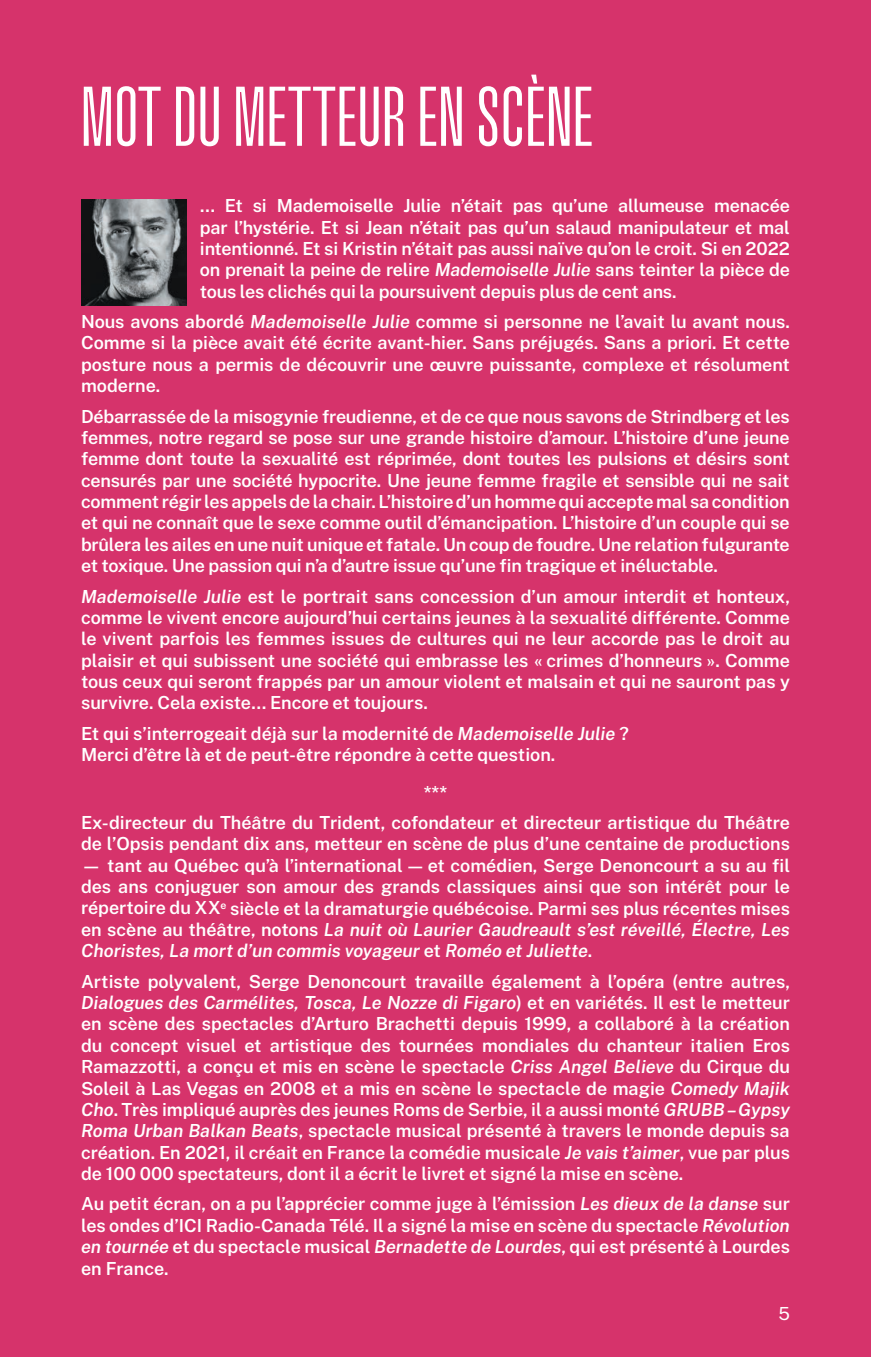
<style>
.page{position:relative;width:871px;height:1357px;background:#d6336b}
.page>*{position:absolute;margin:0;border:0;box-sizing:border-box;transform-origin:0 0}
.t1{font:81px "Upton";letter-spacing:.01em;color:#fff}
.t2{font:600 18px/21.4px "Public Sans";color:#fff;text-align:justify}
.t3{font:18px "Public Sans";color:#fff}
.s1{font-style:italic}
</style>
<div class="page">
<img style="left:81px;top:200px;width:105px;height:105px">
<h1 class="t1" style="left:81px;top:73px;width:513px">MOT DU METTEUR EN SCÈNE</h1>
<p class="t2" style="left:200px;top:194px;width:591px">… Et si Mademoiselle Julie n’était pas qu’une allumeuse menacée par l’hystérie. Et si Jean n’était pas qu’un salaud manipulateur et mal intentionné. Et si Kristin n’était pas aussi naïve qu’on le croit. Si en 2022 on prenait la peine de relire <span class="s1">Mademoiselle Julie</span> sans teinter la pièce de tous les clichés qui la poursuivent depuis plus de cent ans.</p>
<p class="t2" style="left:81px;top:310px;width:710px">Nous avons abordé <span class="s1">Mademoiselle Julie</span> comme si personne ne l’avait lu avant nous.<br>Comme si la pièce avait été écrite avant-hier. Sans préjugés. Sans a priori. Et cette posture nous a permis de découvrir une œuvre puissante, complexe et résolument moderne.</p>
<p class="t2" style="left:81px;top:404px;width:710px">Débarrassée de la misogynie freudienne, et de ce que nous savons de Strindberg et les femmes, notre regard se pose sur une grande histoire d’amour. L’histoire d’une jeune femme dont toute la sexualité est réprimée, dont toutes les pulsions et désirs sont censurés par une société hypocrite. Une jeune femme fragile et sensible qui ne sait comment régir les appels de la chair. L’histoire d’un homme qui accepte mal sa condition et qui ne connaît que le sexe comme outil d’émancipation. L’histoire d’un couple qui se brûlera les ailes en une nuit unique et fatale. Un coup de foudre. Une relation fulgurante et toxique. Une passion qui n’a d’autre issue qu’une fin tragique et inéluctable.</p>
<p class="t2" style="left:81px;top:584px;width:710px"><span class="s1">Mademoiselle Julie</span> est le portrait sans concession d’un amour interdit et honteux, comme le vivent encore aujourd’hui certains jeunes à la sexualité différente. Comme le vivent parfois les femmes issues de cultures qui ne leur accorde pas le droit au plaisir et qui subissent une société qui embrasse les « crimes d’honneurs ». Comme tous ceux qui seront frappés par un amour violent et malsain et qui ne sauront pas y survivre. Cela existe… Encore et toujours.</p>
<p class="t2" style="left:81px;top:721px;width:549px">Et qui s’interrogeait déjà sur la modernité de <span class="s1">Mademoiselle Julie</span> ?<br>Merci d’être là et de peut-être répondre à cette question.</p>
<p class="t2" style="left:81px;top:777px;width:710px;line-height:29.5px;text-align:center">***<br>Ex-directeur du Théâtre du Trident, cofondateur et directeur artistique du Théâtre</p>
<p class="t2" style="left:81px;top:832px;width:710px">de l’Opsis pendant dix ans, metteur en scène de plus d’une centaine de productions</p>
<p class="t2" style="left:81px;top:853px;width:710px">— tant au Québec qu’à l’international — et comédien, Serge Denoncourt a su au fil des ans conjuguer son amour des grands classiques ainsi que son intérêt pour le répertoire du XX<sup>e</sup> siècle et la dramaturgie québécoise. Parmi ses plus récentes mises en scène au théâtre, notons <span class="s1">La nuit où Laurier Gaudreault s’est réveillé, Électre, Les Choristes, La mort d’un commis voyageur</span> et <span class="s1">Roméo et Juliette</span>.</p>
<p class="t2" style="left:81px;top:969px;width:710px">Artiste polyvalent, Serge Denoncourt travaille également à l’opéra (entre autres, <span class="s1">Dialogues des Carmélites, Tosca, Le Nozze di Figaro</span>) et en variétés. Il est le metteur en scène des spectacles d’Arturo Brachetti depuis 1999, a collaboré à la création du concept visuel et artistique des tournées mondiales du chanteur italien Eros Ramazzotti, a conçu et mis en scène le spectacle <span class="s1">Criss Angel Believe</span> du Cirque du Soleil à Las Vegas en 2008 et a mis en scène le spectacle de magie <span class="s1">Comedy Majik Cho</span>. Très impliqué auprès des jeunes Roms de Serbie, il a aussi monté <span class="s1">GRUBB – Gypsy Roma Urban Balkan Beats</span>, spectacle musical présenté à travers le monde depuis sa création. En 2021, il créait en France la comédie musicale <span class="s1">Je vais t’aimer</span>, vue par plus de 100 000 spectateurs, dont il a écrit le livret et signé la mise en scène.</p>
<p class="t2" style="left:81px;top:1192px;width:710px">Au petit écran, on a pu l’apprécier comme juge à l’émission <span class="s1">Les dieux de la danse</span> sur les ondes d’ICI Radio-Canada Télé. Il a signé la mise en scène du spectacle <span class="s1">Révolution en tournée</span> et du spectacle musical <span class="s1">Bernadette de Lourdes</span>, qui est présenté à Lourdes en France.</p>
<p class="t3" style="left:778px;top:1300px;width:13px">5</p>
</div>
